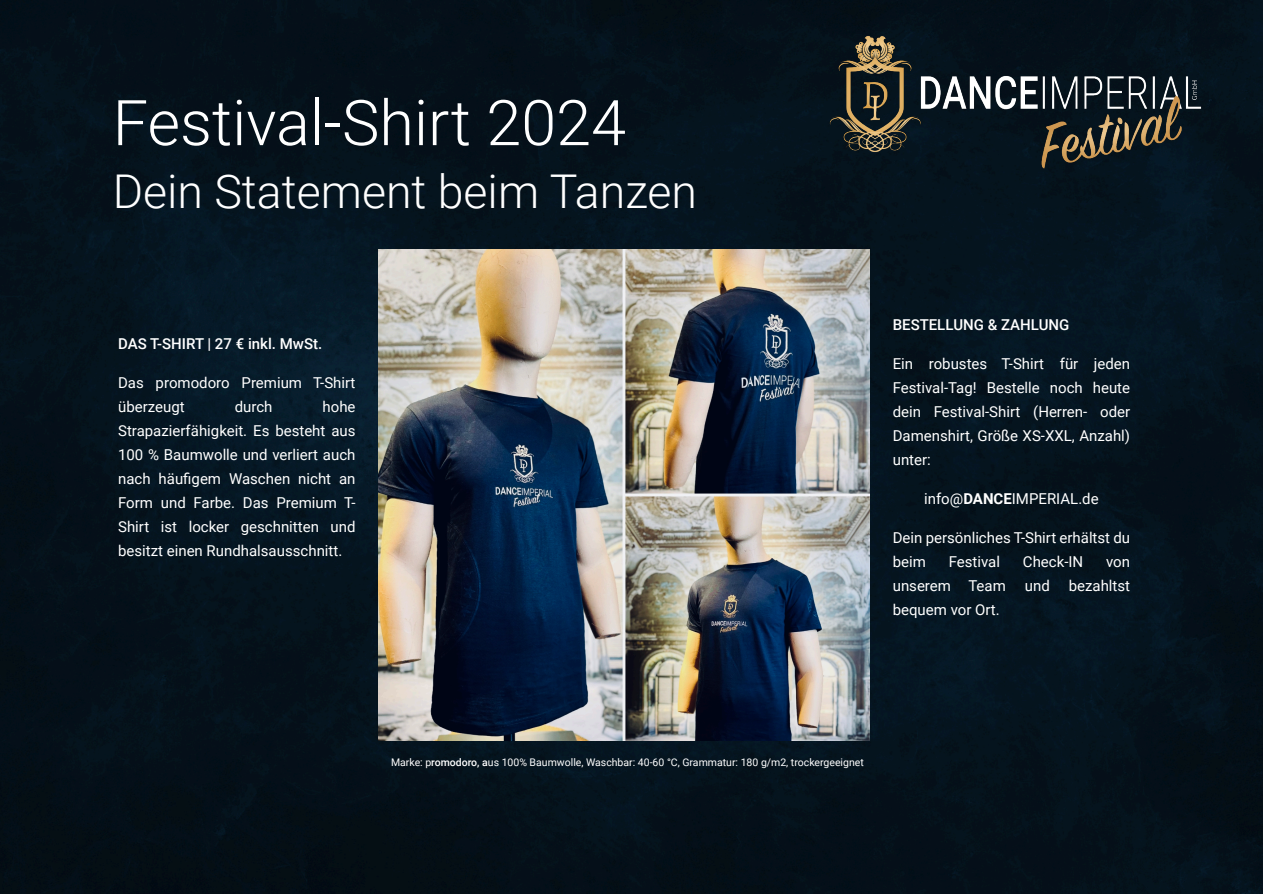
<style>
.page{position:relative;width:1263px;height:894px;background:#fff}
.page>*{position:absolute;margin:0;border:0;box-sizing:border-box;transform-origin:0 0}
.t1{font:300 63px "Roboto";color:#fff}
.t2{font:300 46.5px "Roboto";color:#fff}
.t3{font:15px/24px "Roboto";color:#fff}
.t4{font:500 15px "Roboto";color:#fff}
.t5{font:10.5px "Roboto";color:#fff}
.s1{font-weight:700}
.s2{font-weight:500}
</style>
<div class="page">
<img style="left:0;top:0;width:1263px;height:893px">
<img style="left:813px;top:32px;width:404px;height:136px">
<img style="left:378px;top:250px;width:491px;height:490px">
<h1 class="t1" style="left:113px;top:98px;width:515px">Festival-Shirt 2024</h1>
<h2 class="t2" style="left:113px;top:173px;width:586px">Dein Statement beim Tanzen</h2>
<p class="t4" style="left:118px;top:338px;width:206px">DAS T-SHIRT | 27 € inkl. MwSt.</p>
<p class="t3" style="left:118px;top:372px;width:239px">Das promodoro Premium T-Shirt überzeugt</p>
<p class="t3" style="left:118px;top:396px;width:239px;text-align:justify;text-indent:204px">hohe Strapazierfähigkeit. Es besteht aus 100 % Baumwolle und verliert auch nach häufigem Waschen nicht an Form und Farbe. Das Premium T-Shirt ist locker geschnitten und besitzt einen Rundhalsausschnitt.</p>
<p class="t3" style="left:235px;top:396px;width:39px">durch</p>
<p class="t4" style="left:893px;top:318px;width:178px">BESTELLUNG &amp; ZAHLUNG</p>
<p class="t3" style="left:893px;top:353px;width:239px;text-align:justify">Ein robustes T-Shirt für jeden Festival-Tag! Bestelle noch heute dein Festival-Shirt (Herren- oder Damenshirt, Größe XS-XXL, Anzahl) unter:</p>
<p class="t3" style="left:924px;top:488px;width:176px">info@<span class="s1">DANCE</span>IMPERIAL.de</p>
<p class="t3" style="left:893px;top:527px;width:239px">Dein persönliches T-Shirt erhältst du beim</p>
<p class="t3" style="left:949px;top:551px;width:53px">Festival</p>
<p class="t3" style="left:1023px;top:551px;width:62px">Check-IN</p>
<p class="t3" style="left:1106px;top:551px;width:25px">von</p>
<p class="t3" style="left:893px;top:575px;width:115px">unserem Team</p>
<p class="t3" style="left:1025px;top:575px;width:27px">und</p>
<p class="t3" style="left:1069px;top:575px;width:63px">bezahltst</p>
<p class="t3" style="left:893px;top:599px;width:109px">bequem vor Ort.</p>
<p class="t5" style="left:391px;top:757px;width:474px">Marke: p<span class="s2">romodoro, a</span>us 100% Baumwolle, Waschbar: 40-60 °C, Grammatur: 180 g/m2, trockergeeignet</p>
</div>
